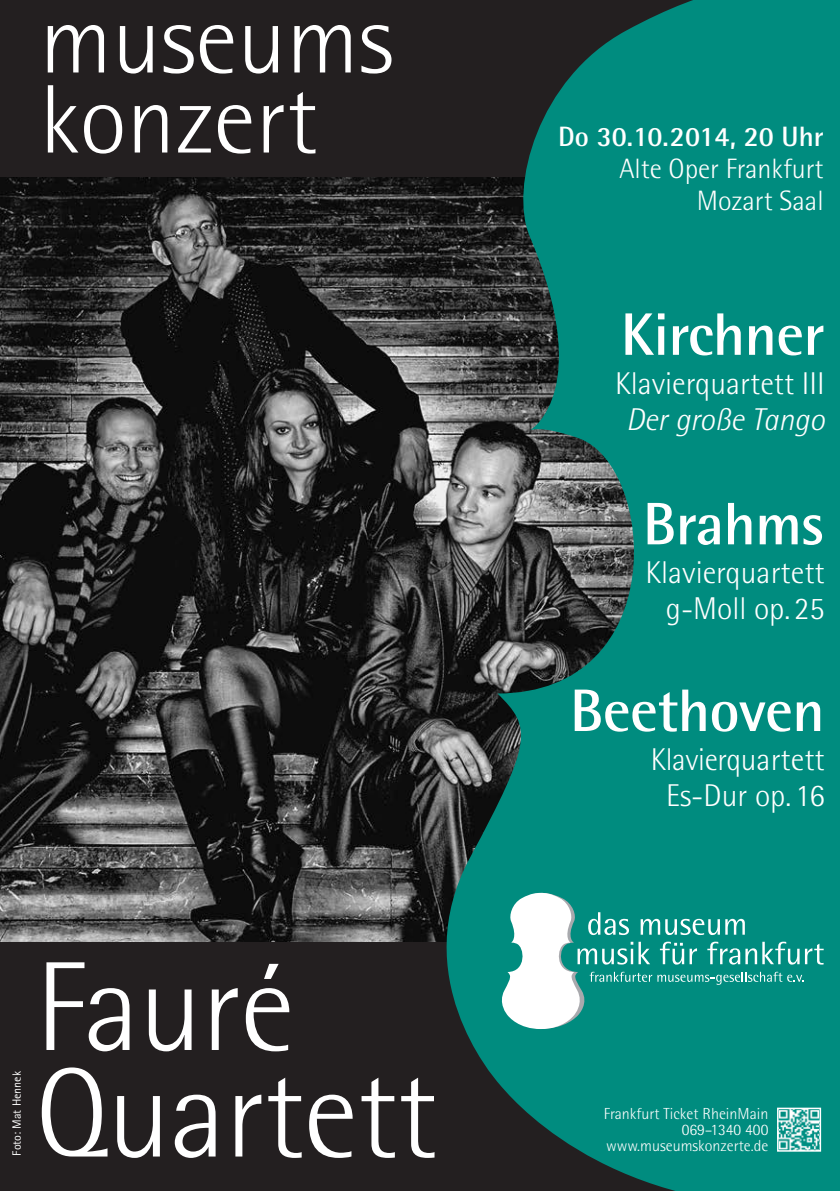
<style>
.page{position:relative;width:840px;height:1191px;background:#fff}
.page>*{position:absolute;margin:0;border:0;box-sizing:border-box;transform-origin:0 0}
.t1{font:300 127px/106.4px "Rotis Semi Sans";letter-spacing:-.01em;color:#fff}
.t2{font:300 97.6px/80px "Rotis Semi Sans";color:#fff}
.t3{font:700 60px "Rotis Semi Sans";letter-spacing:-.01em;color:#fff}
.t4{font:300 31.6px/36px "Rotis Semi Sans";color:#fff;text-align:right}
.t5{font:italic 300 31.6px "Rotis Semi Sans";color:#fff}
.t6{font:300 28px/32px "Rotis Semi Sans";color:#fff;text-align:right}
.t7{font:700 28px "Rotis Semi Sans";color:#fff}
.t8{font:300 16px/16px "Rotis Semi Sans";color:#fff;text-align:right}
.t9{font:12px "Rotis Sans Serif";color:#fff}
</style>
<div class="page">
<img style="left:0;top:177px;width:446px;height:765px">
<div style="left:0;top:0;width:839px;height:177px;background:#231f20"></div>
<div style="left:0;top:942px;width:760px;height:249px;background:#231f20"></div>
<svg style="left:446px;top:0;width:393px;height:1191px;background:#11766d"></svg>
<hr style="left:769px;top:1190px;width:70px;height:1px;background:#008c7f">
<svg style="left:501px;top:893px;width:322px;height:136px;background:#3da79d"></svg>
<img style="left:779px;top:1110px;width:38px;height:38px">
<div style="left:776px;top:1107px;width:44px;height:44px;border:2px solid #fff"></div>
<h2 class="t2" style="left:40px;top:-1px;width:355px">museums konzert</h2>
<p class="t9" style="left:10px;top:1155px;width:86px;rotate:-90deg">Foto: Mat Hennek</p>
<h1 class="t1" style="left:35px;top:953px;width:403px">Fauré<br>Quartett</h1>
<p class="t7" style="left:558px;top:119px;width:267px">Do 30.10.2014, 20 Uhr</p>
<p class="t6" style="left:619px;top:152px;width:206px">Alte Oper Frankfurt<br>Mozart Saal</p>
<h3 class="t3" style="left:620px;top:298px;width:205px">Kirchner</h3>
<p class="t4" style="left:614px;top:365px;width:211px">Klavierquartett III</p>
<p class="t5" style="left:625px;top:400px;width:200px">Der große Tango</p>
<h3 class="t3" style="left:642px;top:487px;width:183px">Brahms</h3>
<p class="t4" style="left:645px;top:554px;width:181px">Klavierquartett g-Moll op. 25</p>
<h3 class="t3" style="left:569px;top:674px;width:256px">Beethoven</h3>
<p class="t4" style="left:650px;top:741px;width:175px;text-align:center">Klavierquartett<br>Es-Dur op. 16</p>
<p class="t8" style="left:603px;top:1105px;width:166px">Frankfurt Ticket RheinMain<br>069–1340 400 www.museumskonzerte.de</p>
</div>
